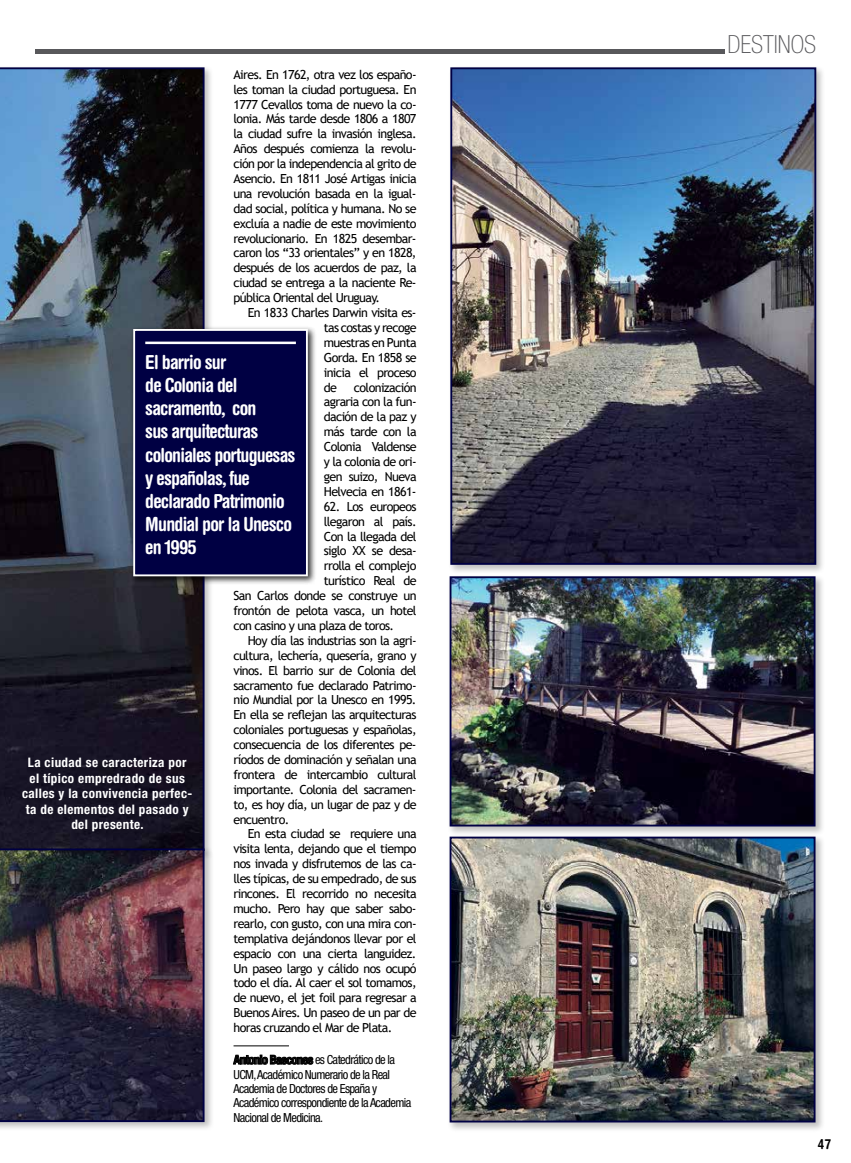
<style>
.page{position:relative;width:851px;height:1163px;background:#fff}
.page>*{position:absolute;margin:0;border:0;box-sizing:border-box;transform-origin:0 0}
.t1{font:100 condensed 25px "Helvetica Neue LT Std";color:#58585b}
.t2{font:700 condensed 19.38px/23.1px "Helvetica Rounded LT Std";letter-spacing:-.04em;color:#fff}
.t3{font:700 condensed 13.75px "Helvetica Rounded LT Std";color:#000}
.t4{font:700 condensed 13.12px/15.6px "Helvetica Neue LT Std";letter-spacing:.03em;color:#fff;text-align:center}
.t5{font:12.5px/14.9px "Trebuchet MS";letter-spacing:-.05em;color:#000;text-align:justify}
.t6{font:condensed 12.5px/14.4px "Helvetica Neue LT Std";letter-spacing:-.05em;color:#000}
.s1{font-weight:700}
</style>
<div class="page">
<hr style="left:35px;top:50px;width:689px;height:4px;background:#58585b">
<hr style="left:233px;top:1045px;width:56px;height:1px;background:#000">
<svg style="left:233px;top:1054px;width:80px;height:10px"></svg>
<div style="left:0;top:65px;width:214px;height:795px;background:#000;opacity:.25"></div>
<svg style="left:0;top:67px;width:204px;height:779px;background:#323c4b"></svg>
<div style="left:447px;top:574px;width:377px;height:261px;background:#000;opacity:.25"></div>
<img style="left:452px;top:579px;width:360px;height:244px">
<div style="left:449px;top:576px;width:366px;height:250px;border:2px solid #000043"></div>
<div style="left:447px;top:834px;width:377px;height:298px;background:#000;opacity:.25"></div>
<img style="left:452px;top:839px;width:360px;height:280px">
<div style="left:449px;top:836px;width:366px;height:286px;border:2px solid #000043"></div>
<div style="left:448px;top:65px;width:377px;height:509px;background:#000;opacity:.25"></div>
<img style="left:453px;top:70px;width:360px;height:491px">
<div style="left:450px;top:67px;width:366px;height:497px;border:2px solid #000043"></div>
<div style="left:130px;top:325px;width:187px;height:260px;background:#000;opacity:.8"></div>
<div style="left:133px;top:329px;width:175px;height:247px;background:#000043;border:2px solid #fff"></div>
<hr style="left:145px;top:341px;width:151px;height:3px;background:#fff">
<div style="left:0;top:846px;width:214px;height:285px;background:#000;opacity:.25"></div>
<img style="left:0;top:848px;width:204px;height:273px">
<div style="left:20px;top:755px;width:181px;height:86px;background:#161322"></div>
<p class="t5" style="left:233px;top:67px;width:184px">Aires. En 1762, otra vez los españo&shy;les toman la ciudad portuguesa. En 1777 Cevallos toma de nuevo la co&shy;lonia. Más tarde desde 1806 a 1807 la ciudad sufre la invasión inglesa.<br>Años después comienza la revolu&shy;ción por la independencia al grito de Asencio. En 1811 José Artigas inicia una revolución basada en la igual&shy;dad social, política y humana. No se excluía a nadie de este movimiento revolucionario. En 1825 desembar&shy;caron los “33 orientales” y en 1828, después de los acuerdos de paz, la ciudad se entrega a la naciente Re&shy;pública Oriental del Uruguay.</p>
<p class="t5" style="left:324px;top:305px;width:94px;text-indent:-76px">En 1833 Charles Darwin visita es&shy;tas costas y recoge muestras en Punta Gorda. En 1858 se inicia el proceso de</p>
<h2 class="t2" style="left:145px;top:350px;width:152px">El barrio sur<br>de Colonia del sacramento, con<br>sus arquitecturas coloniales portuguesas y españolas, fue declarado Patrimonio<br>Mundial por la Unesco en 1995</h2>
<p class="t5" style="left:324px;top:379px;width:94px;text-indent:30px">colonización agraria con la fun&shy;dación de la paz y más tarde con la Colonia Valdense y la colonia de ori&shy;gen suizo, Nueva Helvecia en 1861-</p>
<p class="t5" style="left:324px;top:498px;width:94px">62. Los europeos</p>
<p class="t5" style="left:324px;top:513px;width:94px">llegaron al país.</p>
<p class="t5" style="left:324px;top:528px;width:94px">Con la llegada del</p>
<p class="t5" style="left:324px;top:543px;width:94px">siglo XX se desa-</p>
<p class="t5" style="left:324px;top:558px;width:94px">rrolla el complejo</p>
<p class="t5" style="left:324px;top:573px;width:94px">turístico Real de</p>
<p class="t5" style="left:233px;top:588px;width:184px">San Carlos donde se construye un</p>
<p class="t5" style="left:233px;top:603px;width:184px">frontón de pelota vasca, un hotel</p>
<p class="t5" style="left:233px;top:618px;width:162px">con casino y una plaza de toros.</p>
<p class="t5" style="left:248px;top:632px;width:170px">Hoy día las industrias son la agri-</p>
<p class="t5" style="left:233px;top:647px;width:184px">cultura, lechería, quesería, grano y</p>
<p class="t5" style="left:233px;top:662px;width:184px">vinos. El barrio sur de Colonia del</p>
<p class="t5" style="left:233px;top:677px;width:184px">sacramento fue declarado Patrimo-</p>
<p class="t5" style="left:233px;top:692px;width:184px">nio Mundial por la Unesco en 1995.</p>
<p class="t5" style="left:233px;top:707px;width:184px">En ella se reflejan las arquitecturas</p>
<p class="t5" style="left:233px;top:722px;width:184px">coloniales portuguesas y españolas,</p>
<p class="t5" style="left:233px;top:737px;width:184px">consecuencia de los diferentes pe-</p>
<p class="t5" style="left:233px;top:752px;width:184px">ríodos de dominación y señalan una</p>
<p class="t5" style="left:233px;top:766px;width:184px">frontera de intercambio cultural</p>
<p class="t5" style="left:233px;top:781px;width:184px">importante. Colonia del sacramen-</p>
<p class="t5" style="left:233px;top:796px;width:184px">to, es hoy día, un lugar de paz y de</p>
<p class="t5" style="left:233px;top:811px;width:57px">encuentro.</p>
<p class="t5" style="left:248px;top:826px;width:170px">En esta ciudad se requiere una</p>
<p class="t5" style="left:233px;top:841px;width:184px">visita lenta, dejando que el tiempo</p>
<p class="t5" style="left:233px;top:856px;width:184px">nos invada y disfrutemos de las ca-</p>
<p class="t5" style="left:233px;top:871px;width:184px">lles típicas, de su empedrado, de sus</p>
<p class="t5" style="left:233px;top:886px;width:184px">rincones. El recorrido no necesita</p>
<p class="t5" style="left:233px;top:900px;width:184px">mucho. Pero hay que saber sabo-</p>
<p class="t5" style="left:233px;top:915px;width:184px">rearlo, con gusto, con una mira con-</p>
<p class="t5" style="left:233px;top:930px;width:184px">templativa dejándonos llevar por el</p>
<p class="t5" style="left:233px;top:945px;width:184px">espacio con una cierta languidez.</p>
<p class="t5" style="left:233px;top:960px;width:184px">Un paseo largo y cálido nos ocupó</p>
<p class="t5" style="left:233px;top:975px;width:184px">todo el día. Al caer el sol tomamos,</p>
<p class="t5" style="left:233px;top:990px;width:184px">de nuevo, el jet foil para regresar a</p>
<p class="t5" style="left:233px;top:1005px;width:184px">Buenos Aires. Un paseo de un par de</p>
<p class="t5" style="left:233px;top:1020px;width:160px">horas cruzando el Mar de Plata.</p>
<p class="t6" style="left:233px;top:1052px;width:179px"><span class="s1">Antonio Bascones</span> es Catedrático de la UCM, Académico Numerario de la Real Academia de Doctores de España y Académico correspondiente de la Academia Nacional de Medicina.</p>
<p class="t4" style="left:22px;top:754px;width:172px">La ciudad se caracteriza por el típico empredrado de sus calles y la convivencia perfec&shy;ta de elementos del pasado y del presente.</p>
<h1 class="t1" style="left:727px;top:30px;width:90px">DESTINOS</h1>
<p class="t3" style="left:817px;top:1135px;width:14px">47</p>
</div>
